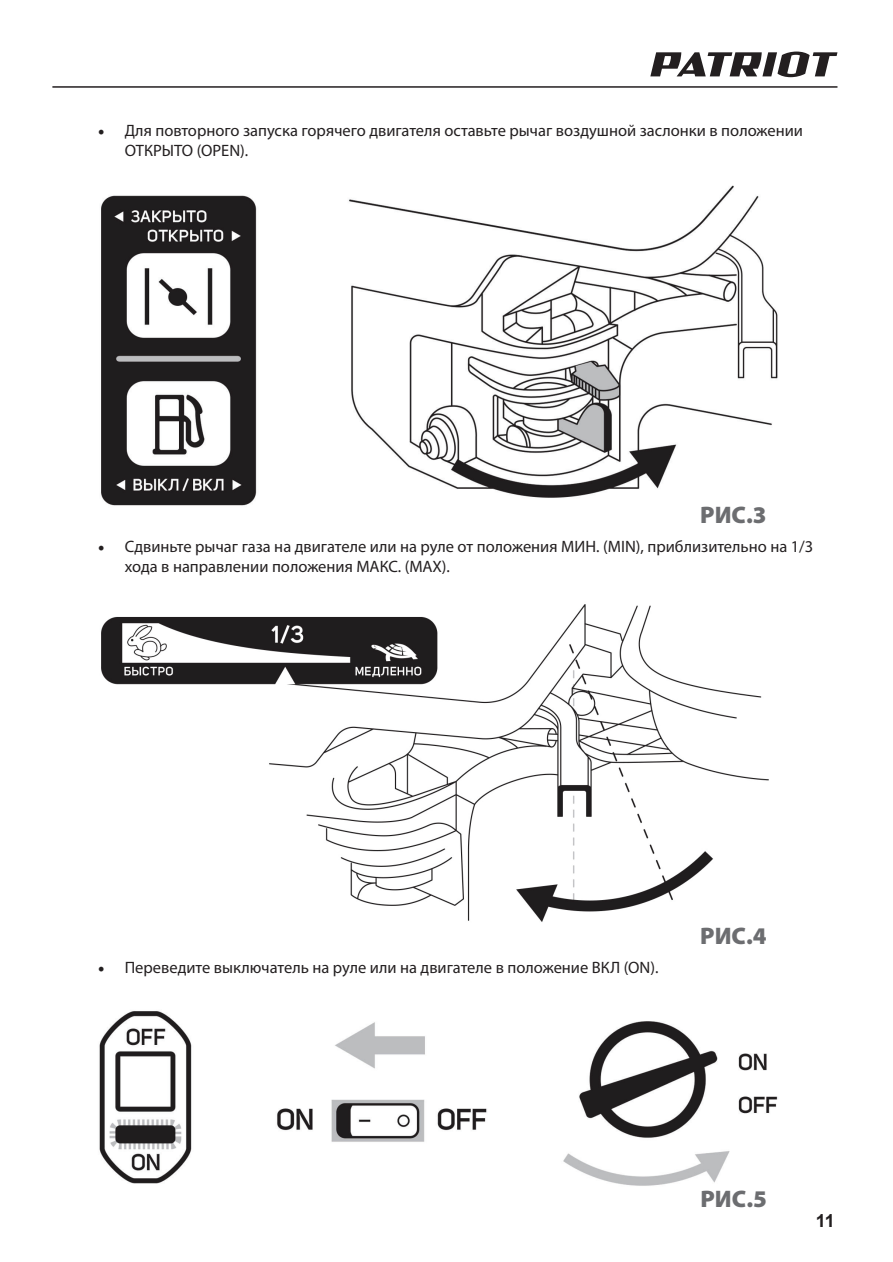
<style>
.page{position:relative;width:893px;height:1262px;background:#fff}
.page>*{position:absolute;margin:0;border:0;box-sizing:border-box;transform-origin:0 0}
.t1{font:900 24px "Myriad Pro";color:#6c6d70}
.t2{font:700 18px "Arial";color:#231f20}
.t3{font:16.5px/19.8px "Myriad Pro";color:#231f20}
.s1{font-family:"Minion Pro";font-size:18px}
</style>
<div class="page">
<svg style="left:650px;top:52px;width:187px;height:25px"></svg>
<hr style="left:52px;top:86px;width:785px;height:2px;background:#231f20">
<img style="left:101px;top:185px;width:677px;height:321px">
<img style="left:101px;top:604px;width:668px;height:318px">
<img style="left:99px;top:1011px;width:679px;height:175px">
<p class="t3" style="left:125px;top:121px;width:680px;text-indent:-27px"><span class="s1">•</span> Для повторного запуска горячего двигателя оставьте рычаг воздушной заслонки в положении<br>ОТКРЫТО (OPEN).</p>
<h1 class="t1" style="left:700px;top:499px;width:68px">РИС.3</h1>
<p class="t3" style="left:125px;top:536px;width:690px;text-indent:-27px"><span class="s1">•</span> Сдвиньте рычаг газа на двигателе или на руле от положения МИН. (MIN), приблизительно на 1/3 хода в направлении положения МАКС. (MAX).</p>
<p class="t3" style="left:98px;top:957px;width:562px"><span class="s1">•</span> Переведите выключатель на руле или на двигателе в положение ВКЛ (ON).</p>
<h1 class="t1" style="left:700px;top:920px;width:68px">РИС.4</h1>
<h1 class="t1" style="left:700px;top:1183px;width:68px">РИС.5</h1>
<p class="t2" style="left:816px;top:1208px;width:21px">11</p>
</div>
